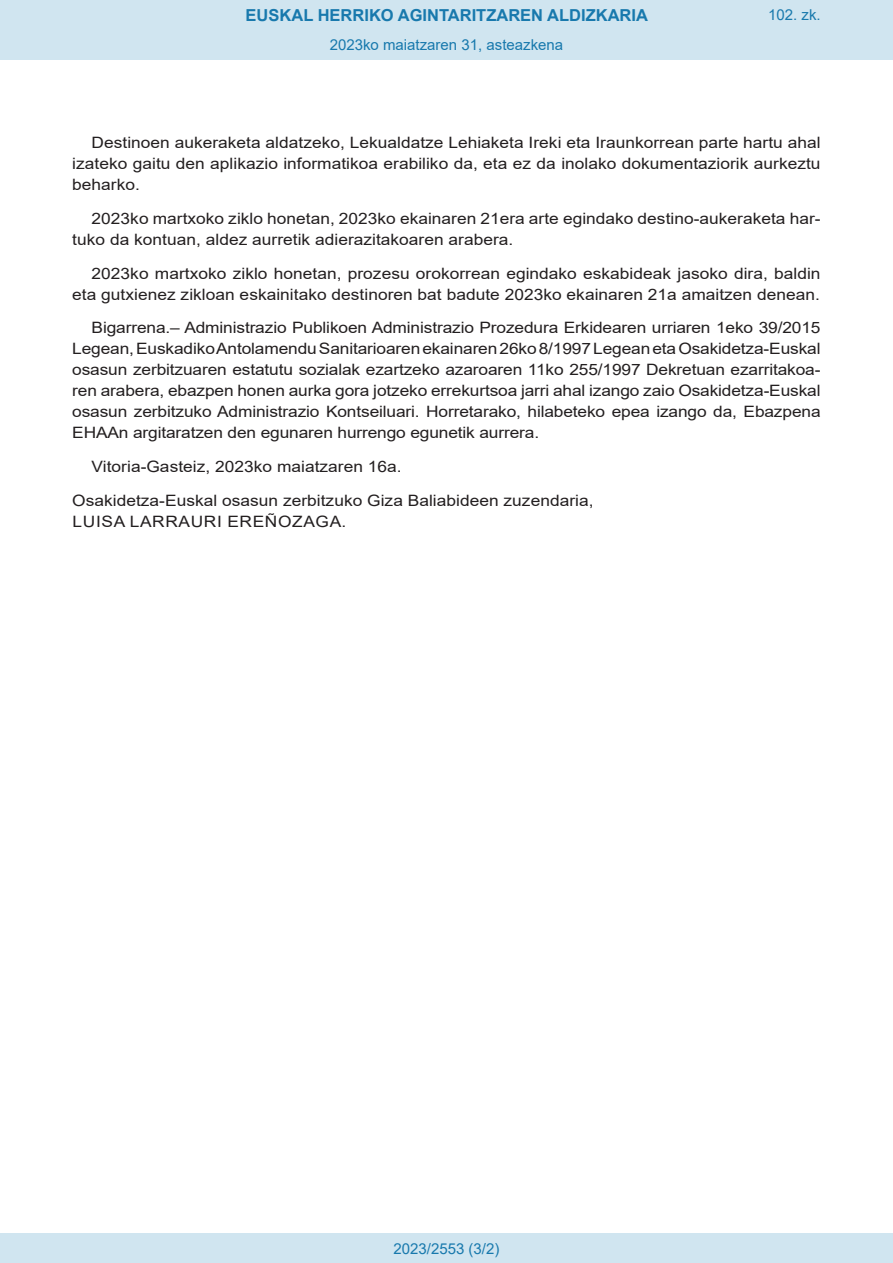
<style>
.page{position:relative;width:893px;height:1263px;background:#fff}
.page>*{position:absolute;margin:0;border:0;box-sizing:border-box;transform-origin:0 0}
.t1{font:700 16.5px "Arial";color:#1879ad}
.BOPVDetalle{font:15.6px/21px "Arial";color:#231f20;text-align:justify;scale:1.11 1}
.BOPVFirmaPuesto{font:15.6px "Arial";color:#231f20;scale:1.11 1}
.BOPVFirmaLugFec{font:15.6px "Arial";color:#231f20;scale:1.11 1}
.BOPVFirmaNombre{font:15.6px "Arial";letter-spacing:.035em;color:#231f20;scale:1.11 1}
.Paginacion_Centro{font:15px "Arial";color:#1879ad}
</style>
<div class="page">
<div style="left:0;top:0;width:893px;height:60px;background:#d0e5f0"></div>
<div style="left:0;top:1233px;width:893px;height:30px;background:#d0e5f0"></div>
<p class="t1" style="left:246px;top:3px;width:404px">EUSKAL HERRIKO AGINTARITZAREN ALDIZKARIA</p>
<p class="Paginacion_Centro" style="left:330px;top:35px;width:235px">2023ko maiatzaren 31, asteazkena</p>
<p class="Paginacion_Centro" style="left:768px;top:5px;width:54px">102. zk.</p>
<p class="BOPVDetalle" style="left:72px;top:132px;width:676px;text-indent:19px">Destinoen aukeraketa aldatzeko, Lekualdatze Lehiaketa Ireki eta Iraunkorrean parte hartu ahal izateko gaitu den aplikazio informatikoa erabiliko da, eta ez da inolako dokumentaziorik aurkeztu beharko.</p>
<p class="BOPVDetalle" style="left:72px;top:208px;width:676px;text-indent:19px">2023ko martxoko ziklo honetan, 2023ko ekainaren 21era arte egindako destino-aukeraketa har&shy;tuko da kontuan, aldez aurretik adierazitakoaren arabera.</p>
<p class="BOPVDetalle" style="left:72px;top:263px;width:676px;text-align:right">2023ko martxoko ziklo honetan, prozesu orokorrean egindako eskabideak jasoko dira, baldin eta gutxienez zikloan eskainitako destinoren bat badute 2023ko ekainaren 21a amaitzen denean.</p>
<p class="BOPVDetalle" style="left:72px;top:317px;width:676px;text-indent:19px">Bigarrena.– Administrazio Publikoen Administrazio Prozedura Erkidearen urriaren 1eko 39/2015<br>Legean, Euskadiko Antolamendu Sanitarioaren ekainaren 26ko 8/1997 Legean eta Osakidetza-Euskal osasun zerbitzuaren estatutu sozialak ezartzeko azaroaren 11ko 255/1997 Dekretuan ezarritakoa&shy;ren arabera, ebazpen honen aurka gora jotzeko errekurtsoa jarri ahal izango zaio Osakidetza-Euskal osasun zerbitzuko Administrazio Kontseiluari. Horretarako, hilabeteko epea izango da, Ebazpena EHAAn argitaratzen den egunaren hurrengo egunetik aurrera.</p>
<p class="BOPVFirmaLugFec" style="left:92px;top:456px;width:281px">Vitoria-Gasteiz, 2023ko maiatzaren 16a.</p>
<p class="BOPVFirmaPuesto" style="left:72px;top:490px;width:471px">Osakidetza-Euskal osasun zerbitzuko Giza Baliabideen zuzendaria,</p>
<p class="BOPVFirmaNombre" style="left:73px;top:511px;width:248px">LUISA LARRAURI EREÑOZAGA.</p>
<p class="Paginacion_Centro" style="left:393px;top:1238px;width:107px">2023/2553 (3/2)</p>
</div>
